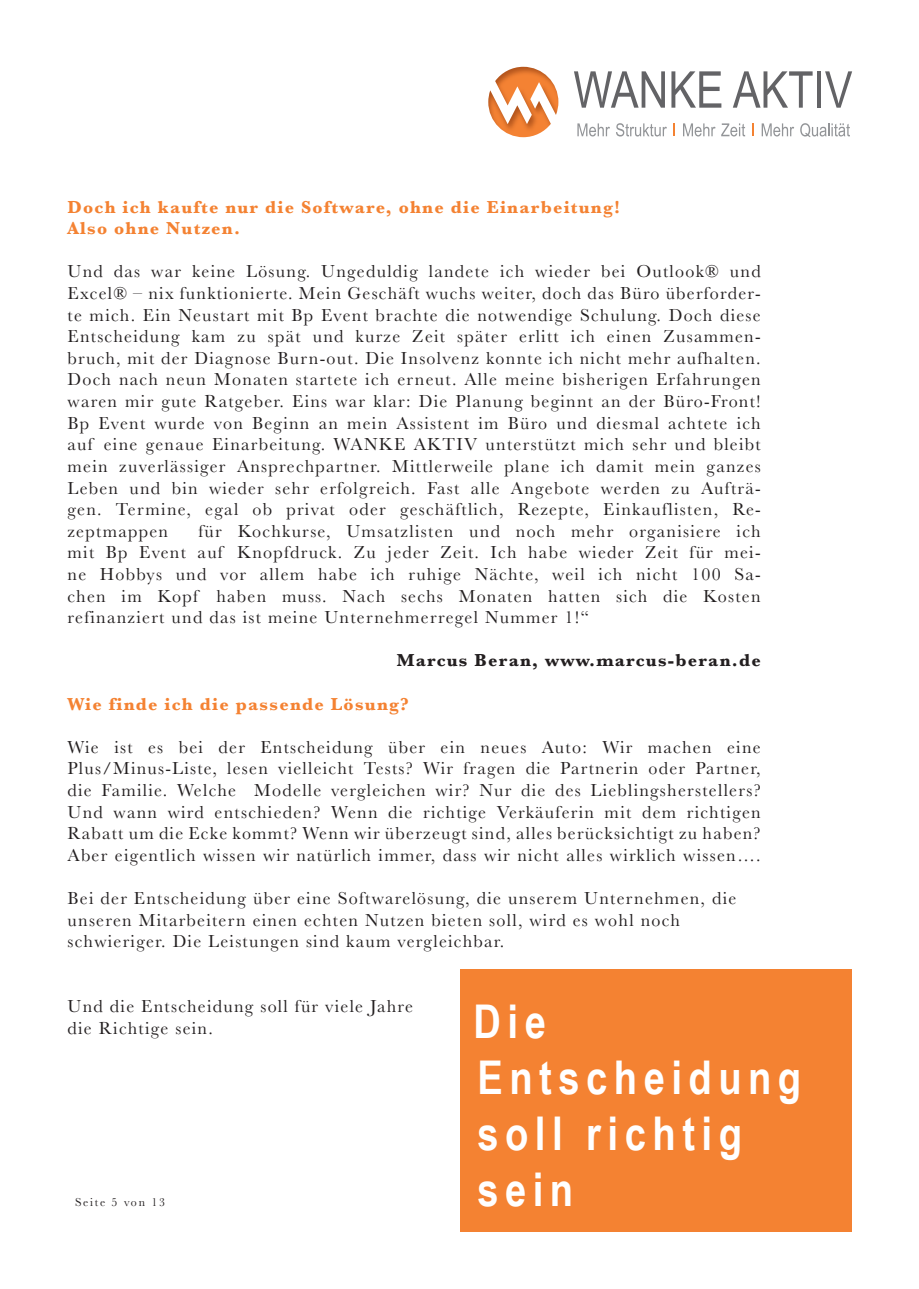
<style>
.page{position:relative;width:919px;height:1289px;background:#fff}
.page>*{position:absolute;margin:0;border:0;box-sizing:border-box;transform-origin:0 0}
.t1{font:700 46.5px "Arial Narrow";letter-spacing:.14em;color:#fff}
.t2{font:18px/21.6px "Baskerville";letter-spacing:.07em;color:#231f20;text-align:justify}
.t3{font:700 18px "Baskerville";letter-spacing:.07em;color:#f48232}
.t4{font:700 18px "Baskerville";letter-spacing:.07em;color:#231f20}
.t5{font:12px "Baskerville";letter-spacing:.14em;color:#231f20}
</style>
<div class="page">
<div style="left:460px;top:969px;width:391px;height:262px;background:#f48232"></div>
<svg style="left:574px;top:71px;width:91px;height:37px"></svg>
<svg style="left:671px;top:71px;width:50px;height:37px"></svg>
<svg style="left:733px;top:71px;width:79px;height:37px"></svg>
<hr style="left:817px;top:71px;width:4px;height:37px;background:#636366">
<svg style="left:825px;top:71px;width:27px;height:37px"></svg>
<img style="left:488px;top:67px;width:70px;height:70px">
<svg style="left:577px;top:123px;width:33px;height:13px"></svg>
<svg style="left:616px;top:123px;width:50px;height:13px"></svg>
<svg style="left:673px;top:123px;width:2px;height:13px"></svg>
<svg style="left:683px;top:123px;width:32px;height:13px"></svg>
<svg style="left:721px;top:123px;width:24px;height:13px"></svg>
<svg style="left:752px;top:123px;width:1px;height:13px"></svg>
<svg style="left:761px;top:123px;width:33px;height:13px"></svg>
<svg style="left:800px;top:123px;width:50px;height:14px"></svg>
<p class="t3" style="left:68px;top:194px;width:554px">Doch ich kaufte nur die Software, ohne die Einarbeitung!</p>
<p class="t3" style="left:68px;top:216px;width:174px">Also ohne Nutzen.</p>
<p class="t2" style="left:68px;top:261px;width:694px">Und das war keine Lösung. Ungeduldig landete ich wieder bei Outlook® und</p>
<p class="t2" style="left:68px;top:283px;width:694px">Excel® – nix funktionierte. Mein Geschäft wuchs weiter, doch das Büro überforder&shy;te mich. Ein Neustart mit Bp Event brachte die notwendige Schulung. Doch diese</p>
<p class="t2" style="left:68px;top:326px;width:694px">Entscheidung kam zu spät und kurze Zeit später erlitt ich einen Zusammen&shy;bruch, mit der Diagnose Burn-out. Die Insolvenz konnte ich nicht mehr aufhalten.<br>Doch nach neun Monaten startete ich erneut. Alle meine bisherigen Erfahrungen</p>
<p class="t2" style="left:68px;top:391px;width:694px">waren mir gute Ratgeber. Eins war klar: Die Planung beginnt an der Büro-Front!<br>Bp Event wurde von Beginn an mein Assistent im Büro und diesmal achtete ich auf eine genaue Einarbeitung. WANKE AKTIV unterstützt mich sehr und bleibt mein zuverlässiger Ansprechpartner. Mittlerweile plane ich damit mein ganzes</p>
<p class="t2" style="left:68px;top:477px;width:694px">Leben und bin wieder sehr erfolgreich. Fast alle Angebote werden zu Aufträ&shy;gen. Termine, egal ob privat oder geschäftlich, Rezepte, Einkauflisten, Re&shy;zeptmappen</p>
<p class="t2" style="left:68px;top:520px;width:694px;text-indent:131px">für Kochkurse, Umsatzlisten und noch mehr organisiere ich mit Bp Event auf Knopfdruck. Zu jeder Zeit. Ich habe wieder Zeit für mei&shy;ne Hobbys und vor allem habe ich ruhige Nächte, weil ich nicht 100 Sa&shy;chen im Kopf haben muss. Nach sechs Monaten hatten sich die Kosten</p>
<p class="t2" style="left:68px;top:607px;width:523px">refinanziert und das ist meine Unternehmerregel Nummer 1!“</p>
<p class="t4" style="left:396px;top:648px;width:365px">Marcus Beran, www.marcus-beran.de</p>
<p class="t3" style="left:68px;top:691px;width:343px">Wie finde ich die passende Lösung?</p>
<p class="t2" style="left:68px;top:736px;width:694px">Wie ist es bei der Entscheidung über ein neues Auto: Wir machen eine</p>
<p class="t2" style="left:68px;top:758px;width:694px">Plus/Minus-Liste, lesen vielleicht Tests? Wir fragen die Partnerin oder Partner, die Familie. Welche Modelle vergleichen wir? Nur die des Lieblingsherstellers?<br>Und wann wird entschieden? Wenn die richtige Verkäuferin mit dem richtigen</p>
<p class="t2" style="left:68px;top:823px;width:694px">Rabatt um die Ecke kommt? Wenn wir überzeugt sind, alles berücksichtigt zu haben?<br>Aber eigentlich wissen wir natürlich immer, dass wir nicht alles wirklich wissen….</p>
<p class="t2" style="left:68px;top:887px;width:670px">Bei der Entscheidung über eine Softwarelösung, die unserem Unternehmen, die</p>
<p class="t2" style="left:68px;top:909px;width:614px">unseren Mitarbeitern einen echten Nutzen bieten soll, wird es wohl noch</p>
<p class="t2" style="left:68px;top:931px;width:438px">schwieriger. Die Leistungen sind kaum vergleichbar.</p>
<p class="t2" style="left:68px;top:995px;width:347px">Und die Entscheidung soll für viele Jahre</p>
<p class="t2" style="left:68px;top:1017px;width:147px">die Richtige sein.</p>
<p class="t5" style="left:75px;top:1194px;width:91px">Seite 5 von 13</p>
<p class="t1" style="left:473px;top:986px;width:74px">Die</p>
<p class="t1" style="left:477px;top:1042px;width:325px">Entscheidung</p>
<p class="t1" style="left:477px;top:1098px;width:266px">soll richtig</p>
<p class="t1" style="left:477px;top:1153px;width:97px">sein</p>
</div>
